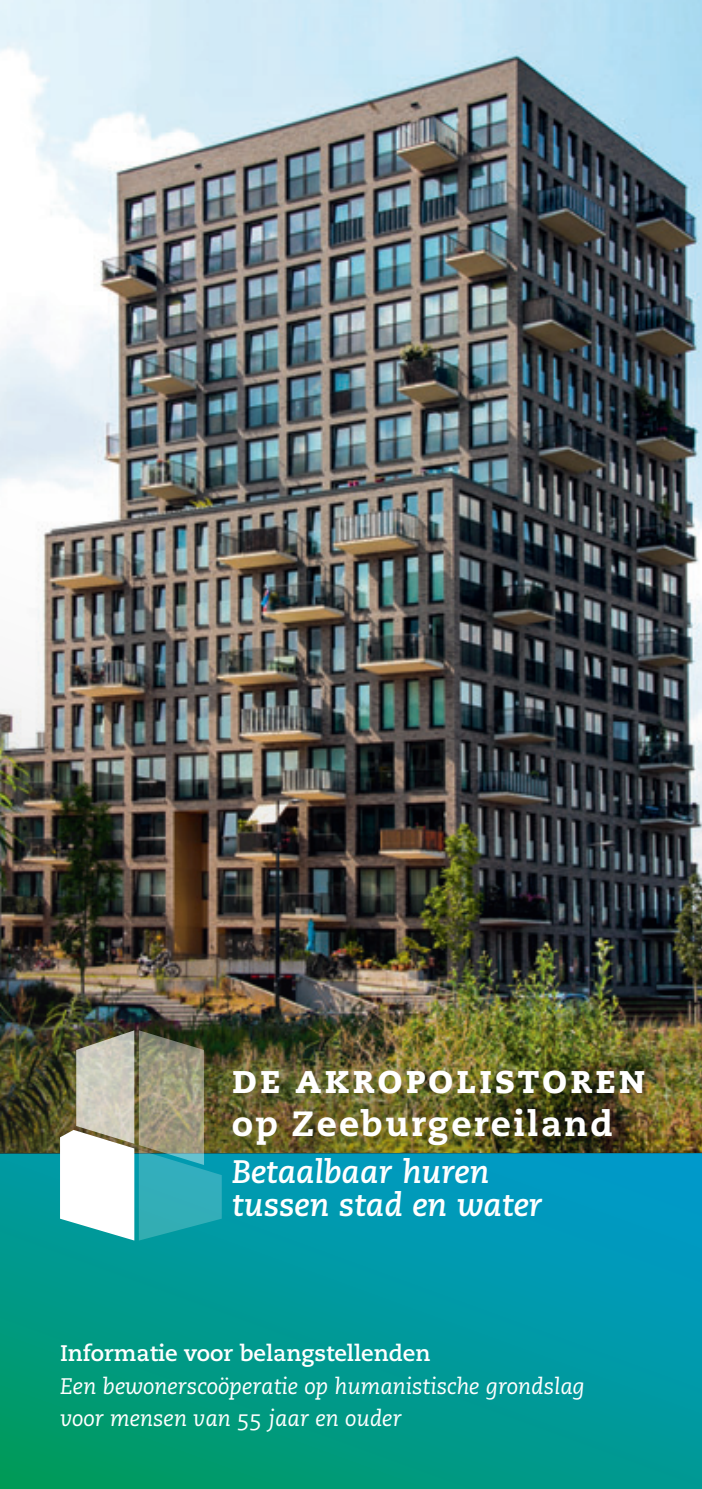
<style>
.page{position:relative;width:702px;height:1489px;background:#fff}
.page>*{position:absolute;margin:0;border:0;box-sizing:border-box;transform-origin:0 0}
.t1{font:40px "Caecilia Heavy SC";letter-spacing:.07em;color:#fff}
.t2{font:35px "Caecilia Heavy Os F";letter-spacing:.07em;color:#fff}
.t3{font:32.5px/32.5px "Caecilia Bold Italic Os F";letter-spacing:-.005em;color:#fff}
.t4{font:22.5px "Caecilia Italic Os F";color:#fff}
.t5{font:22.5px "Caecilia Bold Os F";color:#fff}
</style>
<div class="page">
<svg style="left:0;top:1153px;width:702px;height:335px;background:#099"></svg>
<img style="left:0;top:0;width:702px;height:1153px">
<img style="left:60px;top:1030px;width:162px;height:210px">
<p class="t1" style="left:232px;top:1055px;width:415px">de akropolistoren</p>
<p class="t2" style="left:232px;top:1108px;width:383px">op Zeeburgereiland</p>
<p class="t3" style="left:232px;top:1158px;width:312px">Betaalbaar huren tussen stad en water</p>
<p class="t5" style="left:60px;top:1343px;width:372px">Informatie voor belangstellenden</p>
<p class="t4" style="left:60px;top:1376px;width:526px">Een bewonerscoöperatie op humanistische grondslag</p>
<p class="t4" style="left:60px;top:1408px;width:343px">voor mensen van 55 jaar en ouder</p>
</div>
